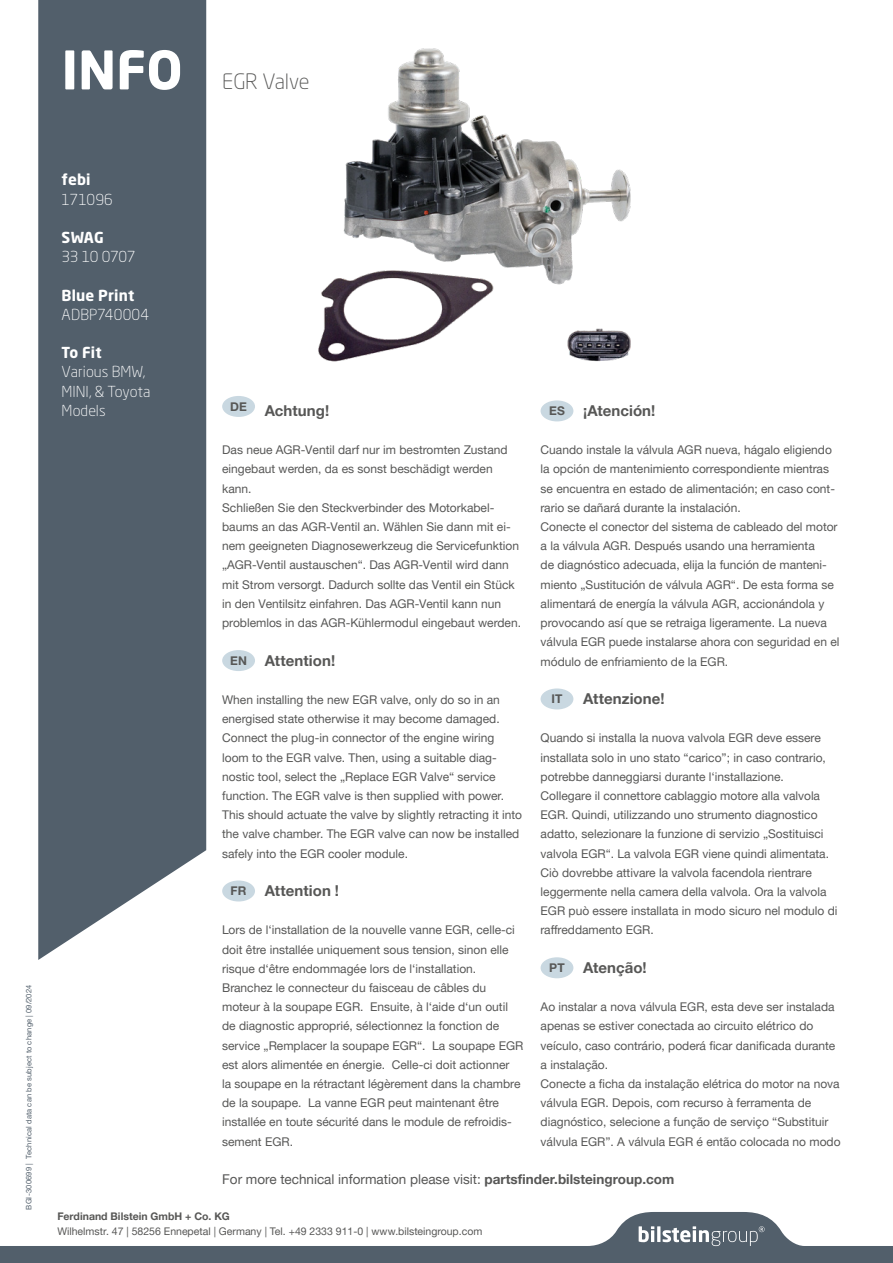
<style>
.page{position:relative;width:893px;height:1263px;background:#fff}
.page>*{position:absolute;margin:0;border:0;box-sizing:border-box;transform-origin:0 0}
.t1{font:700 52.5px "Neo Sans Pro";color:#fff}
.t2{font:300 21px "Neo Sans Pro";letter-spacing:-.01em;color:#575756}
.t3{font:700 15px "Helvetica Neue World 75";letter-spacing:.005em;color:#575756}
.t4{font:300 15px/19.2px "Neo Sans Pro";letter-spacing:.005em;color:#fff}
.t5{font:700 15px "Neo Sans Pro";letter-spacing:.01em;color:#fff}
.t6{font:13.5px "Helvetica Neue World 55 Roman";color:#575756}
.t7{font:12px/19.2px "Helvetica Neue World 55 Roman";color:#575756}
.t8{font:700 12px "Helvetica Neue World 75";color:#575756}
.t9{font:10.5px "Helvetica Neue World 55 Roman";color:#575756}
.t10{font:700 10.5px "Helvetica Neue World 75";color:#575756}
.t11{font:7.5px "Helvetica Neue World 55 Roman";letter-spacing:.025em;color:#525f6b}
.s1{font-size:12px}
.s2{font-family:"Helvetica Neue World 75";font-weight:700}
</style>
<div class="page">
<svg style="left:38px;top:0;width:168px;height:960px;background:#5d6974"></svg>
<svg style="left:0;top:1212px;width:893px;height:51px"></svg>
<svg style="left:639px;top:1226px;width:126px;height:20px"></svg>
<img style="left:318px;top:48px;width:313px;height:314px">
<div style="left:222px;top:396px;width:33px;height:21px;background:#c9d8e1;border-radius:50%"></div>
<div style="left:222px;top:650px;width:33px;height:21px;background:#c9d8e1;border-radius:50%"></div>
<div style="left:222px;top:880px;width:33px;height:21px;background:#c9d8e1;border-radius:50%"></div>
<div style="left:541px;top:400px;width:32px;height:21px;background:#c9d8e1;border-radius:50%"></div>
<div style="left:541px;top:688px;width:32px;height:21px;background:#c9d8e1;border-radius:50%"></div>
<div style="left:541px;top:957px;width:32px;height:21px;background:#c9d8e1;border-radius:50%"></div>
<h1 class="t1" style="left:62px;top:36px;width:123px">INFO</h1>
<h2 class="t2" style="left:222px;top:69px;width:89px">EGR Valve</h2>
<p class="t11" style="left:24px;top:1209px;width:226px;rotate:-90deg">BGI-300699 | Technical data can be subject to change | 09/2024</p>
<p class="t5" style="left:62px;top:170px;width:30px">febi</p>
<p class="t4" style="left:62px;top:189px;width:53px">171096</p>
<p class="t5" style="left:62px;top:228px;width:44px">SWAG</p>
<p class="t4" style="left:62px;top:247px;width:75px">33 10 0707</p>
<p class="t5" style="left:62px;top:285px;width:74px">Blue Print</p>
<p class="t4" style="left:62px;top:305px;width:89px">ADBP740004</p>
<p class="t5" style="left:62px;top:343px;width:42px">To Fit</p>
<p class="t4" style="left:62px;top:362px;width:90px">Various BMW,<br>MINI, &amp; Toyota<br>Models</p>
<p class="t3" style="left:230px;top:402px;width:101px"><sup>DE</sup> Achtung!</p>
<p class="t7" style="left:222px;top:440px;width:300px">Das neue AGR-Ventil darf nur im bestromten Zustand eingebaut werden, da es sonst beschädigt werden kann.<br>Schließen Sie den Steckverbinder des Motorkabel&shy;baums an das AGR-Ventil an. Wählen Sie dann mit ei&shy;nem geeigneten Diagnosewerkzeug die Servicefunktion „AGR-Ventil austauschen“. Das AGR-Ventil wird dann mit Strom versorgt. Dadurch sollte das Ventil ein Stück in den Ventilsitz einfahren. Das AGR-Ventil kann nun problemlos in das AGR-Kühlermodul eingebaut werden.</p>
<p class="t3" style="left:230px;top:651px;width:107px"><span class="s1">EN</span> Attention!</p>
<p class="t7" style="left:222px;top:690px;width:301px">When installing the new EGR valve, only do so in an energised state otherwise it may become damaged.<br>Connect the plug-in connector of the engine wiring loom to the EGR valve. Then, using a suitable diag&shy;nostic tool, select the „Replace EGR Valve“ service function. The EGR valve is then supplied with power.<br>This should actuate the valve by slightly retracting it into the valve chamber. The EGR valve can now be installed safely into the EGR cooler module.</p>
<p class="t3" style="left:231px;top:882px;width:110px"><span class="s1">FR</span> Attention !</p>
<p class="t7" style="left:222px;top:920px;width:303px">Lors de l‘installation de la nouvelle vanne EGR, celle-ci doit être installée uniquement sous tension, sinon elle risque d‘être endommagée lors de l‘installation.<br>Branchez le connecteur du faisceau de câbles du moteur à la soupape EGR. Ensuite, à l‘aide d‘un outil de diagnostic approprié, sélectionnez la fonction de service „Remplacer la soupape EGR“. La soupape EGR est alors alimentée en énergie. Celle-ci doit actionner<br>la soupape en la rétractant légèrement dans la chambre de la soupape. La vanne EGR peut maintenant être installée en toute sécurité dans le module de refroidis&shy;sement EGR.</p>
<p class="t3" style="left:549px;top:402px;width:108px"><span class="s1">ES</span> ¡Atención!</p>
<p class="t7" style="left:541px;top:440px;width:300px">Cuando instale la válvula AGR nueva, hágalo eligiendo la opción de mantenimiento correspondiente mientras se encuentra en estado de alimentación; en caso cont&shy;rario se dañará durante la instalación.<br>Conecte el conector del sistema de cableado del motor a la válvula AGR. Después usando una herramienta<br>de diagnóstico adecuada, elija la función de manteni&shy;miento „Sustitución de válvula AGR“. De esta forma se alimentará de energía la válvula AGR, accionándola y provocando así que se retraiga ligeramente. La nueva válvula EGR puede instalarse ahora con seguridad en el módulo de enfriamiento de la EGR.</p>
<p class="t8" style="left:551px;top:692px;width:13px">IT</p>
<p class="t3" style="left:583px;top:690px;width:83px">Attenzione!</p>
<p class="t7" style="left:541px;top:728px;width:298px">Quando si installa la nuova valvola EGR deve essere installata solo in uno stato “carico”; in caso contrario, potrebbe danneggiarsi durante l‘installazione.<br>Collegare il connettore cablaggio motore alla valvola EGR. Quindi, utilizzando uno strumento diagnostico adatto, selezionare la funzione di servizio „Sostituisci valvola EGR“. La valvola EGR viene quindi alimentata.<br>Ciò dovrebbe attivare la valvola facendola rientrare leggermente nella camera della valvola. Ora la valvola EGR può essere installata in modo sicuro nel modulo di raffreddamento EGR.</p>
<p class="t3" style="left:549px;top:959px;width:99px"><span class="s1">PT</span> Atenção!</p>
<p class="t7" style="left:541px;top:997px;width:302px">Ao instalar a nova válvula EGR, esta deve ser instalada apenas se estiver conectada ao circuito elétrico do veículo, caso contrário, poderá ficar danificada durante a instalação.<br>Conecte a ficha da instalação elétrica do motor na nova válvula EGR. Depois, com recurso à ferramenta de diagnóstico, selecione a função de serviço “Substituir válvula EGR”. A válvula EGR é então colocada no modo</p>
<p class="t6" style="left:222px;top:1171px;width:454px">For more technical information please visit: <span class="s2">partsfinder.bilsteingroup.com</span></p>
<p class="t10" style="left:57px;top:1210px;width:174px">Ferdinand Bilstein GmbH + Co. KG</p>
<p class="t9" style="left:57px;top:1225px;width:426px">Wilhelmstr. 47 | 58256 Ennepetal | Germany | Tel. +49 2333 911-0 | www.bilsteingroup.com</p>
</div>
